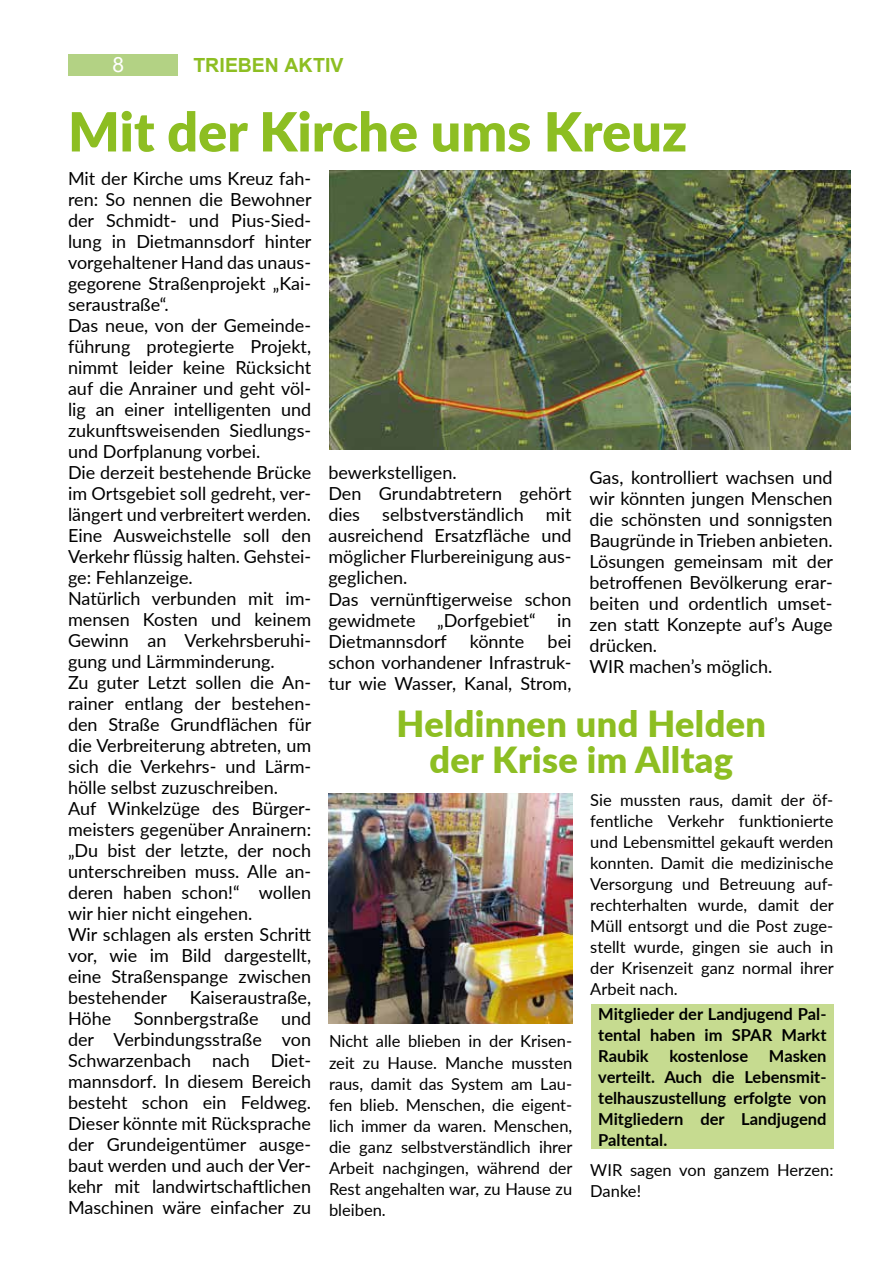
<style>
.page{position:relative;width:893px;height:1263px;background:#fff}
.page>*{position:absolute;margin:0;border:0;box-sizing:border-box;transform-origin:0 0}
.t1{font:900 54px "Lato";color:#8dbe22}
.t2{font:900 36px/36px "Lato";letter-spacing:.01em;color:#8dbe22;text-align:center}
.t3{font:21px "Arial";color:#fff}
.t4{font:700 19.5px "Arial";color:#8dbe22}
.t5{font:18px/21px "Lato";color:#000}
.t6{font:16.5px/21px "Lato";color:#000;text-align:justify}
.t7{font:700 16.5px/21px "Lato";color:#000;text-align:justify}
</style>
<div class="page">
<div style="left:591px;top:1005px;width:243px;height:144px;background:#c6db90"></div>
<img style="left:330px;top:170px;width:521px;height:279px">
<img style="left:329px;top:793px;width:244px;height:230px">
<div style="left:68px;top:54px;width:109px;height:21px;background:#b3d284"></div>
<p class="t3" style="left:112px;top:50px;width:13px">8</p>
<p class="t4" style="left:193px;top:51px;width:152px">TRIEBEN AKTIV</p>
<h1 class="t1" style="left:68px;top:91px;width:621px">Mit der Kirche ums Kreuz</h1>
<p class="t5" style="left:68px;top:167px;width:245px">Mit der Kirche ums Kreuz fah&shy;ren: So nennen die Bewohner der Schmidt- und Pius-Sied&shy;lung in Dietmannsdorf hinter vorgehaltener Hand das unaus&shy;gegorene Straßenprojekt „Kai&shy;seraustraße“.<br>Das neue, von der Gemeinde&shy;führung protegierte Projekt, nimmt leider keine Rücksicht auf die Anrainer und geht völ&shy;lig an einer intelligenten und zukunftsweisenden Siedlungs&shy;und Dorfplanung vorbei.<br>Die derzeit bestehende Brücke im Ortsgebiet soll gedreht, ver&shy;längert und verbreitert werden.<br>Eine Ausweichstelle soll den<br>Verkehr flüssig halten. Gehstei&shy;ge: Fehlanzeige.<br>Natürlich verbunden mit im&shy;mensen Kosten und keinem<br>Gewinn an Verkehrsberuhi&shy;gung und Lärmminderung.<br>Zu guter Letzt sollen die An&shy;rainer entlang der bestehen&shy;den Straße Grundflächen für die Verbreiterung abtreten, um sich die Verkehrs- und Lärm&shy;hölle selbst zuzuschreiben.<br>Auf Winkelzüge des Bürger&shy;meisters gegenüber Anrainern: „Du bist der letzte, der noch unterschreiben muss. Alle an&shy;deren haben schon!“ wollen wir hier nicht eingehen.<br>Wir schlagen als ersten Schritt vor, wie im Bild dargestellt, eine Straßenspange zwischen bestehender</p>
<p class="t5" style="left:68px;top:986px;width:245px;text-align:justify;text-indent:122px">Kaiseraustraße, Höhe Sonnbergstraße und der Verbindungsstraße von Schwarzenbach nach Diet&shy;mannsdorf. In diesem Bereich besteht schon ein Feldweg.<br>Dieser könnte mit Rücksprache der Grundeigentümer ausge&shy;baut werden und auch der Ver&shy;kehr mit landwirtschaftlichen Maschinen wäre einfacher zu</p>
<p class="t5" style="left:328px;top:462px;width:245px">bewerkstelligen.<br>Den Grundabtretern gehört dies selbstverständlich mit ausreichend Ersatzfläche und möglicher Flurbereinigung aus&shy;geglichen.<br>Das vernünftigerweise schon gewidmete „Dorfgebiet“ in<br>Dietmannsdorf</p>
<p class="t5" style="left:328px;top:630px;width:245px;text-align:justify;text-indent:219px">bei schon vorhandener Infrastruk&shy;tur wie Wasser, Kanal, Strom,</p>
<p class="t5" style="left:470px;top:630px;width:56px">könnte</p>
<p class="t5" style="left:589px;top:466px;width:245px">Gas, kontrolliert wachsen und wir könnten jungen Menschen die schönsten und sonnigsten<br>Baugründe in Trieben anbieten.<br>Lösungen gemeinsam mit der betroffenen Bevölkerung erar&shy;beiten und ordentlich umset&shy;zen statt Konzepte auf’s Auge drücken.<br>WIR machen’s möglich.</p>
<h2 class="t2" style="left:397px;top:704px;width:371px">Heldinnen und Helden der Krise im Alltag</h2>
<p class="t6" style="left:329px;top:1030px;width:245px">Nicht alle blieben in der Krisen&shy;zeit zu Hause. Manche mussten raus, damit das System am Lau&shy;fen blieb. Menschen, die eigent&shy;lich immer da waren. Menschen, die ganz selbstverständlich ihrer Arbeit nachgingen, während der Rest angehalten war, zu Hause zu bleiben.</p>
<p class="t6" style="left:590px;top:789px;width:245px">Sie mussten raus, damit der öf&shy;fentliche Verkehr funktionierte und Lebensmittel gekauft werden konnten. Damit die medizinische Versorgung und Betreuung auf&shy;rechterhalten wurde, damit der Müll entsorgt und die Post zuge&shy;stellt wurde, gingen sie auch in der Krisenzeit ganz normal ihrer Arbeit nach.</p>
<p class="t7" style="left:598px;top:1003px;width:230px">Mitglieder der Landjugend Pal&shy;tental haben im SPAR Markt Raubik kostenlose Masken verteilt. Auch die Lebensmit&shy;telhauszustellung erfolgte von Mitgliedern der Landjugend Paltental.</p>
<p class="t6" style="left:590px;top:1158px;width:245px">WIR sagen von ganzem Herzen:<br>Danke!</p>
</div>
